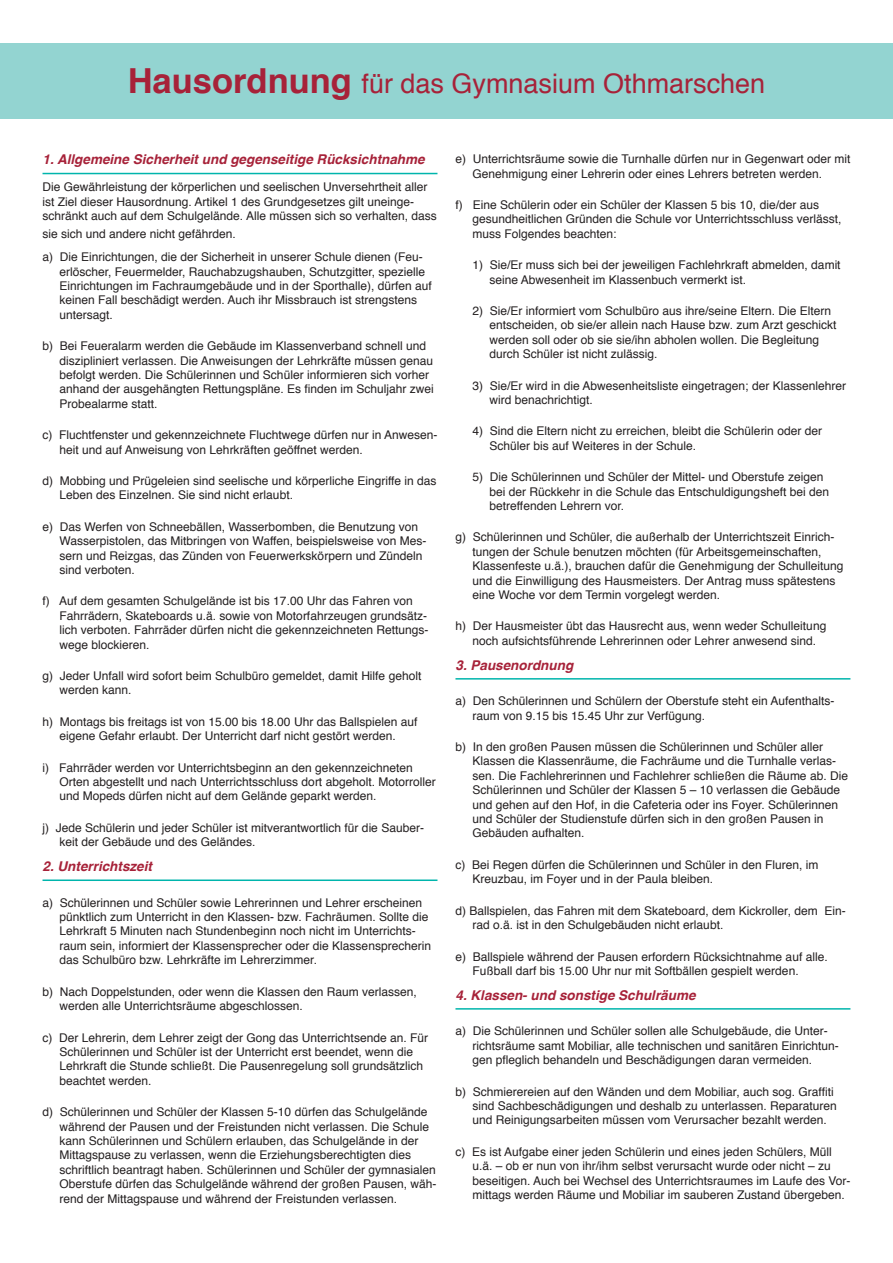
<style>
.page{position:relative;width:893px;height:1263px;background:#fff}
.page>*{position:absolute;margin:0;border:0;box-sizing:border-box;transform-origin:0 0}
.anfang{font:27px "Helvetica";color:#a72239}
.Überschrift{font:italic 700 13.5px "Helvetica";color:#a72239}
.alphabetsich{font:12px/14.4px "Helvetica";color:#231f20}
.Aufzählung{font:12px/14.4px "Helvetica";color:#231f20}
.s1{font-weight:700;font-size:34.5px}
</style>
<div class="page">
<div style="left:0;top:44px;width:893px;height:75px;background:#93d4d1"></div>
<hr style="left:43px;top:173px;width:394px;height:1px;background:#00b5ac">
<hr style="left:43px;top:879px;width:394px;height:2px;background:#00b5ac">
<hr style="left:455px;top:678px;width:395px;height:2px;background:#00b5ac">
<hr style="left:455px;top:1008px;width:395px;height:2px;background:#00b5ac">
<p class="anfang" style="left:128px;top:62px;width:639px"><span class="s1">Hausordnung</span> für das Gymnasium Othmarschen</p>
<p class="Überschrift" style="left:43px;top:148px;width:384px">1. Allgemeine Sicherheit und gegenseitige Rücksichtnahme</p>
<p class="alphabetsich" style="left:43px;top:180px;width:396px">Die Gewährleistung der körperlichen und seelischen Unversehrtheit aller ist Ziel dieser Hausordnung. Artikel 1 des Grundgesetzes gilt uneinge&shy;schränkt auch auf dem Schulgelände. Alle müssen sich so verhalten, dass</p>
<p class="alphabetsich" style="left:43px;top:227px;width:195px">sie sich und andere nicht gefährden.</p>
<p class="alphabetsich" style="left:60px;top:250px;width:374px;text-indent:-17px">a) Die Einrichtungen, die der Sicherheit in unserer Schule dienen (Feu&shy;erlöscher, Feuermelder, Rauchabzugshauben, Schutzgitter, spezielle Einrichtungen im Fachraumgebäude und in der Sporthalle), dürfen auf keinen Fall beschädigt werden. Auch ihr Missbrauch ist strengstens untersagt.</p>
<p class="alphabetsich" style="left:60px;top:339px;width:376px;text-indent:-17px">b) Bei Feueralarm werden die Gebäude im Klassenverband schnell und diszipliniert verlassen. Die Anweisungen der Lehrkräfte müssen genau befolgt werden. Die Schülerinnen und Schüler informieren sich vorher anhand der ausgehängten Rettungspläne. Es finden im Schuljahr zwei Probealarme statt.</p>
<p class="alphabetsich" style="left:60px;top:428px;width:379px;text-indent:-17px">c) Fluchtfenster und gekennzeichnete Fluchtwege dürfen nur in Anwesen&shy;heit und auf Anweisung von Lehrkräften geöffnet werden.</p>
<p class="alphabetsich" style="left:60px;top:474px;width:379px;text-indent:-17px">d) Mobbing und Prügeleien sind seelische und körperliche Eingriffe in das<br>Leben des Einzelnen. Sie sind nicht erlaubt.</p>
<p class="alphabetsich" style="left:60px;top:520px;width:369px;text-indent:-17px">e) Das Werfen von Schneebällen, Wasserbomben, die Benutzung von Wasserpistolen, das Mitbringen von Waffen, beispielsweise von Mes&shy;sern und Reizgas, das Zünden von Feuerwerkskörpern und Zündeln sind verboten.</p>
<p class="alphabetsich" style="left:60px;top:594px;width:370px;text-indent:-17px">f) Auf dem gesamten Schulgelände ist bis 17.00 Uhr das Fahren von Fahrrädern, Skateboards u.ä. sowie von Motorfahrzeugen grundsätz&shy;lich verboten. Fahrräder dürfen nicht die gekennzeichneten Rettungs&shy;wege blockieren.</p>
<p class="alphabetsich" style="left:60px;top:669px;width:363px;text-indent:-17px">g) Jeder Unfall wird sofort beim Schulbüro gemeldet, damit Hilfe geholt werden kann.</p>
<p class="alphabetsich" style="left:43px;top:715px;width:376px;text-align:center">h) Montags bis freitags ist von 15.00 bis 18.00 Uhr das Ballspielen auf eigene Gefahr erlaubt. Der Unterricht darf nicht gestört werden.</p>
<p class="alphabetsich" style="left:60px;top:761px;width:378px;text-indent:-17px">i) Fahrräder werden vor Unterrichtsbeginn an den gekennzeichneten<br>Orten abgestellt und nach Unterrichtsschluss dort abgeholt. Motorroller und Mopeds dürfen nicht auf dem Gelände geparkt werden.</p>
<p class="alphabetsich" style="left:60px;top:821px;width:366px;text-indent:-17px">j) Jede Schülerin und jeder Schüler ist mitverantwortlich für die Sauber&shy;keit der Gebäude und des Geländes.</p>
<p class="Überschrift" style="left:43px;top:855px;width:111px">2. Unterrichtszeit</p>
<p class="alphabetsich" style="left:60px;top:896px;width:373px;text-indent:-17px">a) Schülerinnen und Schüler sowie Lehrerinnen und Lehrer erscheinen pünktlich zum Unterricht in den Klassen- bzw. Fachräumen. Sollte die Lehrkraft 5 Minuten nach Stundenbeginn noch nicht im Unterrichts&shy;raum sein, informiert der Klassensprecher oder die Klassensprecherin das Schulbüro bzw. Lehrkräfte im Lehrerzimmer.</p>
<p class="alphabetsich" style="left:60px;top:985px;width:359px;text-indent:-17px">b) Nach Doppelstunden, oder wenn die Klassen den Raum verlassen, werden alle Unterrichtsräume abgeschlossen.</p>
<p class="alphabetsich" style="left:60px;top:1030px;width:370px;text-indent:-17px">c) Der Lehrerin, dem Lehrer zeigt der Gong das Unterrichtsende an. Für Schülerinnen und Schüler ist der Unterricht erst beendet, wenn die Lehrkraft die Stunde schließt. Die Pausenregelung soll grundsätzlich beachtet werden.</p>
<p class="alphabetsich" style="left:60px;top:1105px;width:378px;text-indent:-17px">d) Schülerinnen und Schüler der Klassen 5-10 dürfen das Schulgelände während der Pausen und der Freistunden nicht verlassen. Die Schule kann Schülerinnen und Schülern erlauben, das Schulgelände in der Mittagspause zu verlassen, wenn die Erziehungsberechtigten dies schriftlich beantragt haben. Schülerinnen und Schüler der gymnasialen Oberstufe dürfen das Schulgelände während der großen Pausen, wäh&shy;rend der Mittagspause und während der Freistunden verlassen.</p>
<p class="alphabetsich" style="left:472px;top:152px;width:379px;text-indent:-17px">e) Unterrichtsräume sowie die Turnhalle dürfen nur in Gegenwart oder mit<br>Genehmigung einer Lehrerin oder eines Lehrers betreten werden.</p>
<p class="alphabetsich" style="left:472px;top:198px;width:370px;text-indent:-17px">f) Eine Schülerin oder ein Schüler der Klassen 5 bis 10, die/der aus gesundheitlichen Gründen die Schule vor Unterrichtsschluss verlässt, muss Folgendes beachten:</p>
<p class="Aufzählung" style="left:489px;top:258px;width:353px;text-indent:-17px">1) Sie/Er muss sich bei der jeweiligen Fachlehrkraft abmelden, damit seine Abwesenheit im Klassenbuch vermerkt ist.</p>
<p class="Aufzählung" style="left:489px;top:304px;width:348px;text-indent:-17px">2) Sie/Er informiert vom Schulbüro aus ihre/seine Eltern. Die Eltern entscheiden, ob sie/er allein nach Hause bzw. zum Arzt geschickt werden soll oder ob sie sie/ihn abholen wollen. Die Begleitung durch Schüler ist nicht zulässig.</p>
<p class="Aufzählung" style="left:489px;top:379px;width:358px;text-indent:-17px">3) Sie/Er wird in die Abwesenheitsliste eingetragen; der Klassenlehrer wird benachrichtigt.</p>
<p class="Aufzählung" style="left:489px;top:424px;width:334px;text-indent:-17px">4) Sind die Eltern nicht zu erreichen, bleibt die Schülerin oder der<br>Schüler bis auf Weiteres in der Schule.</p>
<p class="Aufzählung" style="left:489px;top:470px;width:341px;text-indent:-17px">5) Die Schülerinnen und Schüler der Mittel- und Oberstufe zeigen bei der Rückkehr in die Schule das Entschuldigungsheft bei den betreffenden Lehrern vor.</p>
<p class="alphabetsich" style="left:472px;top:530px;width:372px;text-indent:-17px">g) Schülerinnen und Schüler, die außerhalb der Unterrichtszeit Einrich&shy;tungen der Schule benutzen möchten (für Arbeitsgemeinschaften, Klassenfeste u.ä.), brauchen dafür die Genehmigung der Schulleitung und die Einwilligung des Hausmeisters. Der Antrag muss spätestens eine Woche vor dem Termin vorgelegt werden.</p>
<p class="alphabetsich" style="left:455px;top:619px;width:372px;text-align:center">h) Der Hausmeister übt das Hausrecht aus, wenn weder Schulleitung noch aufsichtsführende Lehrerinnen oder Lehrer anwesend sind.</p>
<p class="Überschrift" style="left:455px;top:654px;width:119px">3. Pausenordnung</p>
<p class="alphabetsich" style="left:472px;top:694px;width:363px;text-indent:-17px">a) Den Schülerinnen und Schülern der Oberstufe steht ein Aufenthalts&shy;raum von 9.15 bis 15.45 Uhr zur Verfügung.</p>
<p class="alphabetsich" style="left:472px;top:740px;width:377px;text-indent:-17px">b) In den großen Pausen müssen die Schülerinnen und Schüler aller Klassen die Klassenräume, die Fachräume und die Turnhalle verlas&shy;sen. Die Fachlehrerinnen und Fachlehrer schließen die Räume ab. Die Schülerinnen und Schüler der Klassen 5 – 10 verlassen die Gebäude und gehen auf den Hof, in die Cafeteria oder ins Foyer. Schülerinnen und Schüler der Studienstufe dürfen sich in den großen Pausen in Gebäuden aufhalten.</p>
<p class="alphabetsich" style="left:472px;top:858px;width:347px;text-indent:-17px">c) Bei Regen dürfen die Schülerinnen und Schüler in den Fluren, im<br>Kreuzbau, im Foyer und in der Paula bleiben.</p>
<p class="alphabetsich" style="left:472px;top:904px;width:375px;text-indent:-17px">d) Ballspielen, das Fahren mit dem Skateboard, dem Kickroller, dem Ein&shy;rad o.ä. ist in den Schulgebäuden nicht erlaubt.</p>
<p class="alphabetsich" style="left:472px;top:949px;width:357px;text-indent:-17px">e) Ballspiele während der Pausen erfordern Rücksichtnahme auf alle.<br>Fußball darf bis 15.00 Uhr nur mit Softbällen gespielt werden.</p>
<p class="Überschrift" style="left:455px;top:984px;width:242px">4. Klassen- und sonstige Schulräume</p>
<p class="alphabetsich" style="left:472px;top:1024px;width:368px;text-indent:-17px">a) Die Schülerinnen und Schüler sollen alle Schulgebäude, die Unter&shy;richtsräume samt Mobiliar, alle technischen und sanitären Einrichtun&shy;gen pfleglich behandeln und Beschädigungen daran vermeiden.</p>
<p class="alphabetsich" style="left:472px;top:1084px;width:366px;text-indent:-17px">b) Schmierereien auf den Wänden und dem Mobiliar, auch sog. Graffiti sind Sachbeschädigungen und deshalb zu unterlassen. Reparaturen und Reinigungsarbeiten müssen vom Verursacher bezahlt werden.</p>
<p class="alphabetsich" style="left:472px;top:1145px;width:379px;text-indent:-17px">c) Es ist Aufgabe einer jeden Schülerin und eines jeden Schülers, Müll u.ä. – ob er nun von ihr/ihm selbst verursacht wurde oder nicht – zu beseitigen. Auch bei Wechsel des Unterrichtsraumes im Laufe des Vor&shy;mittags werden Räume und Mobiliar im sauberen Zustand übergeben.</p>
</div>
